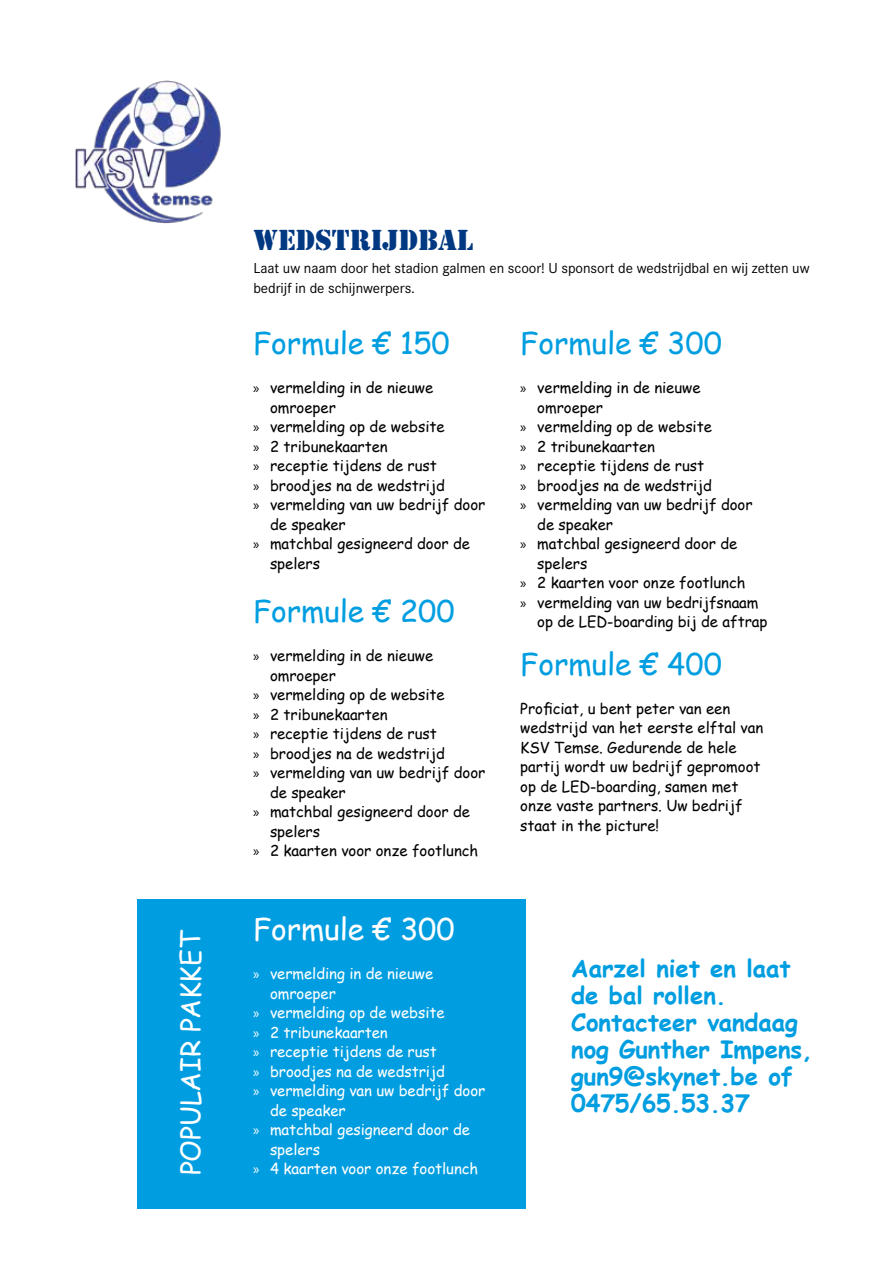
<style>
.page{position:relative;width:893px;height:1263px;background:#fff}
.page>*{position:absolute;margin:0;border:0;box-sizing:border-box;transform-origin:0 0}
.t1{font:30px "Comic Sans MS";letter-spacing:-.005em;color:#009ee0}
.t2{font:30px "Stencil";color:#003882}
.t3{font:30px "Comic Sans MS";letter-spacing:-.005em;color:#fff}
.t4{font:27px "Comic Sans MS";letter-spacing:-.005em;color:#fff}
.t5{font:700 24px/27px "Comic Sans MS";letter-spacing:-.005em;color:#009ee0}
.t6{font:15px/19.5px "Comic Sans MS";letter-spacing:-.005em;color:#000}
.t7{font:15px "Comic Sans MS";letter-spacing:-.005em;color:#fff}
.t8{font:15px/19.5px "Corporate S";letter-spacing:-.005em;color:#000}
.s1{font-family:"Myriad Pro"}
</style>
<div class="page">
<div style="left:137px;top:899px;width:388px;height:310px;background:#009ee0"></div>
<img style="left:75px;top:80px;width:146px;height:144px">
<h2 class="t4" style="left:171px;top:1175px;width:247px;rotate:-90deg">POPULAIR PAKKET</h2>
<h1 class="t2" style="left:253px;top:222px;width:221px">WEDSTRIJDBAL</h1>
<p class="t8" style="left:253px;top:259px;width:558px">Laat uw naam door het stadion galmen en scoor! U sponsort de wedstrijdbal en wij zetten uw bedrijf in de schijnwerpers.</p>
<h1 class="t1" style="left:253px;top:321px;width:198px">Formule € 150</h1>
<p class="t6" style="left:253px;top:378px;width:182px"><span class="s1">»</span> vermelding in de nieuwe</p>
<p class="t6" style="left:270px;top:397px;width:67px">omroeper</p>
<p class="t6" style="left:253px;top:417px;width:193px"><span class="s1">»</span> vermelding op de website</p>
<p class="t6" style="left:253px;top:436px;width:136px"><span class="s1">»</span> 2 tribunekaarten</p>
<p class="t6" style="left:253px;top:456px;width:185px"><span class="s1">»</span> receptie tijdens de rust</p>
<p class="t6" style="left:253px;top:475px;width:193px"><span class="s1">»</span> broodjes na de wedstrijd</p>
<p class="t6" style="left:253px;top:495px;width:234px"><span class="s1">»</span> vermelding van uw bedrijf door</p>
<p class="t6" style="left:270px;top:514px;width:77px">de speaker</p>
<p class="t6" style="left:253px;top:534px;width:219px"><span class="s1">»</span> matchbal gesigneerd door de</p>
<p class="t6" style="left:270px;top:553px;width:52px">spelers</p>
<h1 class="t1" style="left:253px;top:589px;width:203px">Formule € 200</h1>
<p class="t6" style="left:253px;top:646px;width:182px"><span class="s1">»</span> vermelding in de nieuwe</p>
<p class="t6" style="left:270px;top:665px;width:67px">omroeper</p>
<p class="t6" style="left:253px;top:685px;width:193px"><span class="s1">»</span> vermelding op de website</p>
<p class="t6" style="left:253px;top:704px;width:136px"><span class="s1">»</span> 2 tribunekaarten</p>
<p class="t6" style="left:253px;top:724px;width:185px"><span class="s1">»</span> receptie tijdens de rust</p>
<p class="t6" style="left:253px;top:743px;width:193px"><span class="s1">»</span> broodjes na de wedstrijd</p>
<p class="t6" style="left:253px;top:763px;width:234px"><span class="s1">»</span> vermelding van uw bedrijf door</p>
<p class="t6" style="left:270px;top:782px;width:77px">de speaker</p>
<p class="t6" style="left:253px;top:802px;width:219px"><span class="s1">»</span> matchbal gesigneerd door de</p>
<p class="t6" style="left:270px;top:821px;width:52px">spelers</p>
<p class="t6" style="left:253px;top:841px;width:227px"><span class="s1">»</span> 2 kaarten voor onze footlunch</p>
<h1 class="t1" style="left:520px;top:321px;width:203px">Formule € 300</h1>
<p class="t6" style="left:520px;top:378px;width:182px"><span class="s1">»</span> vermelding in de nieuwe</p>
<p class="t6" style="left:537px;top:397px;width:67px">omroeper</p>
<p class="t6" style="left:520px;top:417px;width:193px"><span class="s1">»</span> vermelding op de website</p>
<p class="t6" style="left:520px;top:436px;width:136px"><span class="s1">»</span> 2 tribunekaarten</p>
<p class="t6" style="left:520px;top:456px;width:185px"><span class="s1">»</span> receptie tijdens de rust</p>
<p class="t6" style="left:520px;top:475px;width:193px"><span class="s1">»</span> broodjes na de wedstrijd</p>
<p class="t6" style="left:520px;top:495px;width:234px"><span class="s1">»</span> vermelding van uw bedrijf door</p>
<p class="t6" style="left:537px;top:514px;width:77px">de speaker</p>
<p class="t6" style="left:520px;top:534px;width:219px"><span class="s1">»</span> matchbal gesigneerd door de</p>
<p class="t6" style="left:537px;top:553px;width:52px">spelers</p>
<p class="t6" style="left:520px;top:573px;width:227px"><span class="s1">»</span> 2 kaarten voor onze footlunch</p>
<p class="t6" style="left:520px;top:592px;width:240px"><span class="s1">»</span> vermelding van uw bedrijfsnaam</p>
<p class="t6" style="left:537px;top:612px;width:232px">op de LED-boarding bij de aftrap</p>
<h1 class="t1" style="left:520px;top:642px;width:203px">Formule € 400</h1>
<p class="t6" style="left:520px;top:698px;width:244px">Proficiat, u bent peter van een wedstrijd van het eerste elftal van<br>KSV Temse. Gedurende de hele partij wordt uw bedrijf gepromoot op de LED-boarding, samen met onze vaste partners. Uw bedrijf staat in the picture!</p>
<h1 class="t3" style="left:253px;top:907px;width:203px">Formule € 300</h1>
<p class="t7" style="left:253px;top:963px;width:182px"><span class="s1">»</span> vermelding in de nieuwe</p>
<p class="t7" style="left:270px;top:982px;width:67px">omroeper</p>
<p class="t7" style="left:253px;top:1002px;width:193px"><span class="s1">»</span> vermelding op de website</p>
<p class="t7" style="left:253px;top:1021px;width:136px"><span class="s1">»</span> 2 tribunekaarten</p>
<p class="t7" style="left:253px;top:1041px;width:185px"><span class="s1">»</span> receptie tijdens de rust</p>
<p class="t7" style="left:253px;top:1060px;width:193px"><span class="s1">»</span> broodjes na de wedstrijd</p>
<p class="t7" style="left:253px;top:1080px;width:234px"><span class="s1">»</span> vermelding van uw bedrijf door</p>
<p class="t7" style="left:270px;top:1099px;width:77px">de speaker</p>
<p class="t7" style="left:253px;top:1119px;width:219px"><span class="s1">»</span> matchbal gesigneerd door de</p>
<p class="t7" style="left:270px;top:1138px;width:52px">spelers</p>
<p class="t7" style="left:253px;top:1158px;width:227px"><span class="s1">»</span> 4 kaarten voor onze footlunch</p>
<h3 class="t5" style="left:571px;top:954px;width:243px">Aarzel niet en laat de bal rollen.<br>Contacteer vandaag nog Gunther Impens, gun9@skynet.be of<br>0475/65.53.37</h3>
</div>
